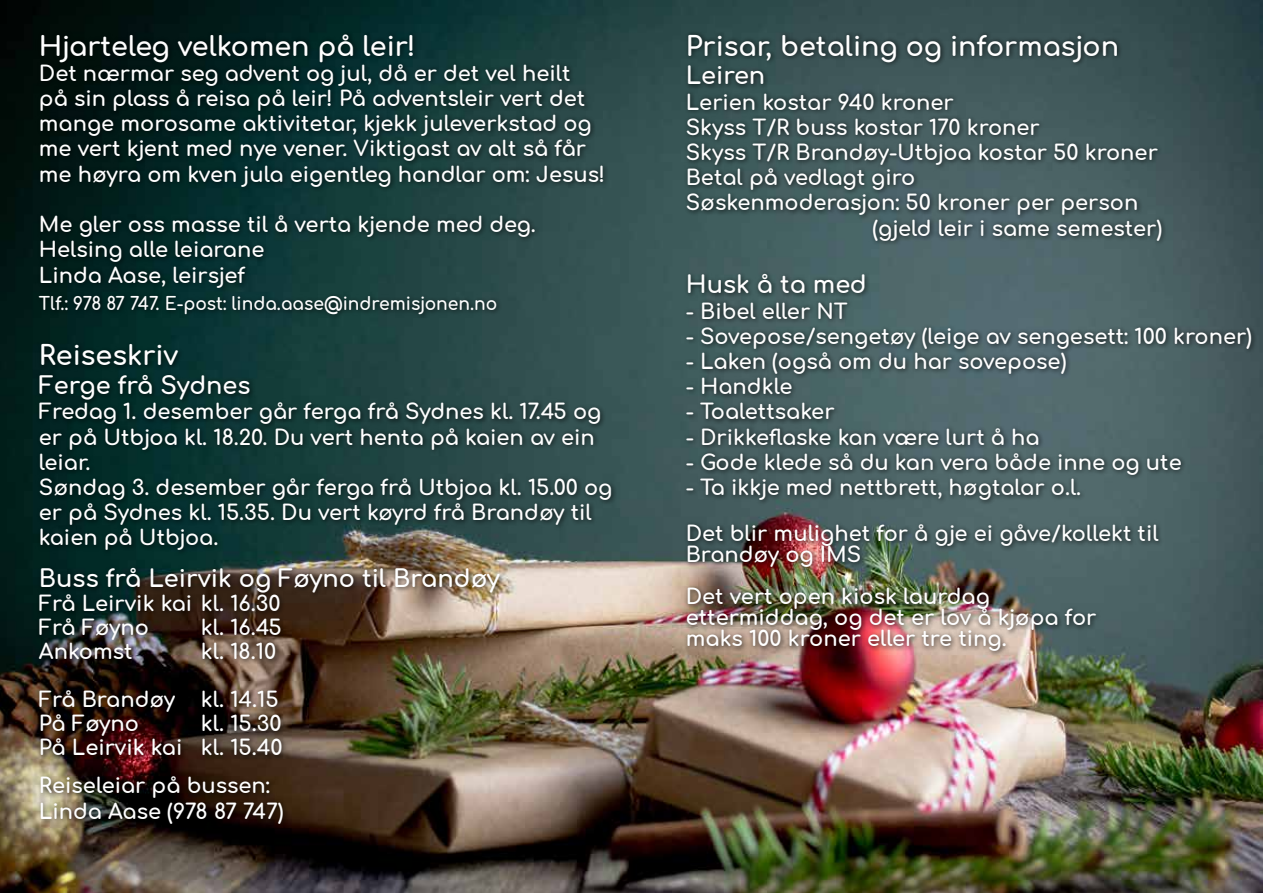
<style>
.page{position:relative;width:1263px;height:893px;background:#fff}
.page>*{position:absolute;margin:0;border:0;box-sizing:border-box;transform-origin:0 0}
.t1{font:700 27px "Comfortaa";color:#fff}
.t2{font:700 24px "Comfortaa";color:#fff}
.t3{font:700 21px/25.2px "Comfortaa";color:#fff}
.t4{font:700 18px "Comfortaa";color:#fff;scale:.95 1}
</style>
<div class="page">
<img style="left:0;top:0;width:1263px;height:893px">
<div style="left:36px;top:30px;width:581px;height:799px;background:#000;opacity:.75"></div>
<div style="left:683px;top:30px;width:574px;height:627px;background:#000;opacity:.75"></div>
<p class="t1" style="left:39px;top:21px;width:378px">Hjarteleg velkomen på leir!</p>
<p class="t3" style="left:39px;top:58px;width:568px">Det nærmar seg advent og jul, då er det vel heilt<br>på sin plass å reisa på leir! På adventsleir vert det mange morosame aktivitetar, kjekk juleverkstad og me vert kjent med nye vener. Viktigast av alt så får me høyra om kven jula eigentleg handlar om: Jesus!</p>
<p class="t3" style="left:39px;top:209px;width:498px">Me gler oss masse til å verta kjende med deg.<br>Helsing alle leiarane<br>Linda Aase, leirsjef</p>
<p class="t4" style="left:39px;top:287px;width:484px">Tlf.: 978 87 747. E-post: linda.aase@indremisjonen.no</p>
<p class="t1" style="left:39px;top:331px;width:141px">Reiseskriv</p>
<p class="t2" style="left:39px;top:363px;width:213px">Ferge frå Sydnes</p>
<p class="t3" style="left:39px;top:396px;width:575px">Fredag 1. desember går ferga frå Sydnes kl. 17.45 og er på Utbjoa kl. 18.20. Du vert henta på kaien av ein leiar.<br>Søndag 3. desember går ferga frå Utbjoa kl. 15.00 og er på Sydnes kl. 15.35. Du vert køyrd frå Brandøy til kaien på Utbjoa.</p>
<p class="t2" style="left:39px;top:556px;width:462px">Buss frå Leirvik og Føyno til Brandøy</p>
<p class="t3" style="left:39px;top:588px;width:243px;line-height:24px">Frå Leirvik kai kl. 16.30<br>Frå Føyno</p>
<p class="t3" style="left:201px;top:612px;width:82px">kl. 16.45</p>
<p class="t3" style="left:39px;top:636px;width:95px">Ankomst</p>
<p class="t3" style="left:201px;top:636px;width:77px">kl. 18.10</p>
<p class="t3" style="left:39px;top:684px;width:241px;line-height:24px">Frå Brandøy kl. 14.15<br>På Føyno</p>
<p class="t3" style="left:39px;top:708px;width:245px;line-height:24px;text-align:right">kl. 15.30<br>På Leirvik kai kl. 15.40</p>
<p class="t3" style="left:39px;top:770px;width:246px">Reiseleiar på bussen:<br>Linda Aase (978 87 747)</p>
<p class="t1" style="left:686px;top:21px;width:435px">Prisar, betaling og informasjon</p>
<p class="t2" style="left:686px;top:54px;width:81px">Leiren</p>
<p class="t3" style="left:686px;top:86px;width:270px">Lerien kostar 940 kroner</p>
<p class="t3" style="left:686px;top:112px;width:355px">Skyss T/R buss kostar 170 kroner</p>
<p class="t3" style="left:686px;top:137px;width:474px">Skyss T/R Brandøy-Utbjoa kostar 50 kroner</p>
<p class="t3" style="left:686px;top:162px;width:231px">Betal på vedlagt giro</p>
<p class="t3" style="left:686px;top:187px;width:454px">Søskenmoderasjon: 50 kroner per person</p>
<p class="t3" style="left:872px;top:212px;width:291px">(gjeld leir i same semester)</p>
<p class="t2" style="left:686px;top:262px;width:182px">Husk å ta med</p>
<p class="t3" style="left:686px;top:295px;width:163px">- Bibel eller NT</p>
<p class="t3" style="left:686px;top:320px;width:568px">- Sovepose/sengetøy (leige av sengesett: 100 kroner)</p>
<p class="t3" style="left:686px;top:346px;width:382px">- Laken (også om du har sovepose)</p>
<p class="t3" style="left:686px;top:371px;width:108px">- Handkle</p>
<p class="t3" style="left:686px;top:396px;width:150px">- Toalettsaker</p>
<p class="t3" style="left:686px;top:421px;width:355px">- Drikkeflaske kan være lurt å ha</p>
<p class="t3" style="left:686px;top:446px;width:497px">- Gode klede så du kan vera både inne og ute</p>
<p class="t3" style="left:686px;top:472px;width:397px">- Ta ikkje med nettbrett, høgtalar o.l.</p>
<p class="t3" style="left:686px;top:520px;width:474px;line-height:21px">Det blir mulighet for å gje ei gåve/kollekt til<br>Brandøy og IMS</p>
<p class="t3" style="left:686px;top:583px;width:412px;line-height:21px">Det vert open kiosk laurdag ettermiddag, og det er lov å kjøpa for maks 100 kroner eller tre ting.</p>
</div>
